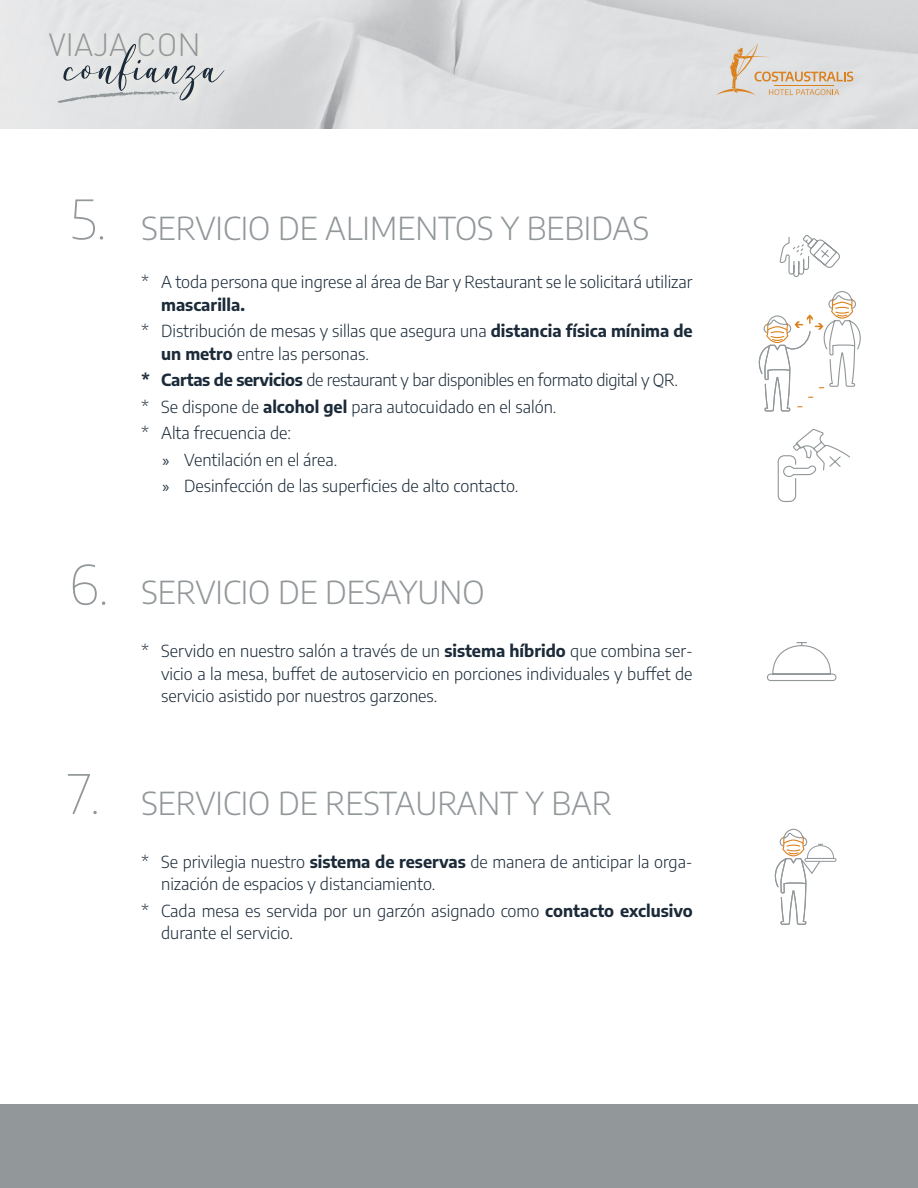
<style>
.page{position:relative;width:918px;height:1188px;background:#fff}
.page>*{position:absolute;margin:0;border:0;box-sizing:border-box;transform-origin:0 0}
.t1{font:54.75px "Caroline";color:#1c2b39}
.t2{font:100 condensed 53.85px "Encode Sans";color:#92979a}
.t3{font:300 31.8px "DIN Pro";color:#92979a}
.t4{font:100 condensed 31.5px "Encode Sans";color:#92979a}
.t5{font:100 condensed 16.5px/22.5px "Encode Sans";color:#1c2b39}
.t6{font:100 condensed 16.5px "Encode Sans";letter-spacing:-.02em;color:#1c2b39}
.s1{font-weight:700;font-stretch:normal}
.s2{font-family:"Myriad Pro";font-weight:400;font-stretch:normal}
</style>
<div class="page">
<img style="left:0;top:0;width:918px;height:128px">
<div style="left:0;top:1104px;width:918px;height:84px;background:#92979a"></div>
<div style="left:48px;top:29px;width:160px;height:35px;background:#e5e5e5"></div>
<div style="left:62px;top:40px;width:172px;height:68px;background:#e4e5e5"></div>
<svg style="left:57px;top:91px;width:122px;height:13px"></svg>
<svg style="left:767px;top:642px;width:70px;height:39px"></svg>
<svg style="left:774px;top:828px;width:63px;height:97px"></svg>
<svg style="left:716px;top:43px;width:147px;height:459px"></svg>
<h3 class="t3" style="left:49px;top:23px;width:154px">VIAJA CON</h3>
<h1 class="t1" style="left:62px;top:28px;width:159px">confianza</h1>
<h2 class="t2" style="left:70px;top:182px;width:38px">5.</h2>
<h2 class="t2" style="left:69px;top:548px;width:42px">6.</h2>
<h2 class="t2" style="left:68px;top:757px;width:34px">7.</h2>
<h3 class="t4" style="left:142px;top:206px;width:509px">SERVICIO DE ALIMENTOS Y BEBIDAS</h3>
<p class="t5" style="left:142px;top:270px;width:553px">* A toda persona que ingrese al área de Bar y Restaurant se le solicitará utilizar</p>
<p class="t5" style="left:142px;top:291px;width:553px;line-height:26.4px;text-indent:20px"><span class="s1">mascarilla.<br></span>* Distribución de mesas y sillas que asegura una <span class="s1">distancia física mínima de</span></p>
<p class="t5" style="left:161px;top:342px;width:209px"><span class="s1">un metro</span> entre las personas.</p>
<p class="t6" style="left:142px;top:369px;width:538px"><span class="s1">* Cartas de servicios</span> de restaurant y bar disponibles en formato digital y QR.</p>
<p class="t5" style="left:142px;top:395px;width:416px">* Se dispone de <span class="s1">alcohol gel</span> para autocuidado en el salón.</p>
<p class="t5" style="left:142px;top:421px;width:151px">* Alta frecuencia de:</p>
<p class="t5" style="left:163px;top:447px;width:176px"><span class="s2">»</span> Ventilación en el área.</p>
<p class="t5" style="left:163px;top:474px;width:357px"><span class="s2">»</span> Desinfección de las superficies de alto contacto.</p>
<h3 class="t4" style="left:142px;top:571px;width:344px">SERVICIO DE DESAYUNO</h3>
<p class="t5" style="left:161px;top:639px;width:533px;text-align:justify;text-indent:-20px">* Servido en nuestro salón a través de un <span class="s1">sistema híbrido</span> que combina ser&shy;vicio a la mesa, buffet de autoservicio en porciones individuales y buffet de servicio asistido por nuestros garzones.</p>
<h3 class="t4" style="left:142px;top:781px;width:472px">SERVICIO DE RESTAURANT Y BAR</h3>
<p class="t5" style="left:161px;top:849px;width:533px;text-indent:-20px">* Se privilegia nuestro <span class="s1">sistema de reservas</span> de manera de anticipar la orga&shy;nización de espacios y distanciamiento.</p>
<p class="t5" style="left:161px;top:898px;width:533px;text-indent:-20px">* Cada mesa es servida por un garzón asignado como <span class="s1">contacto exclusivo </span>durante el servicio.</p>
</div>
